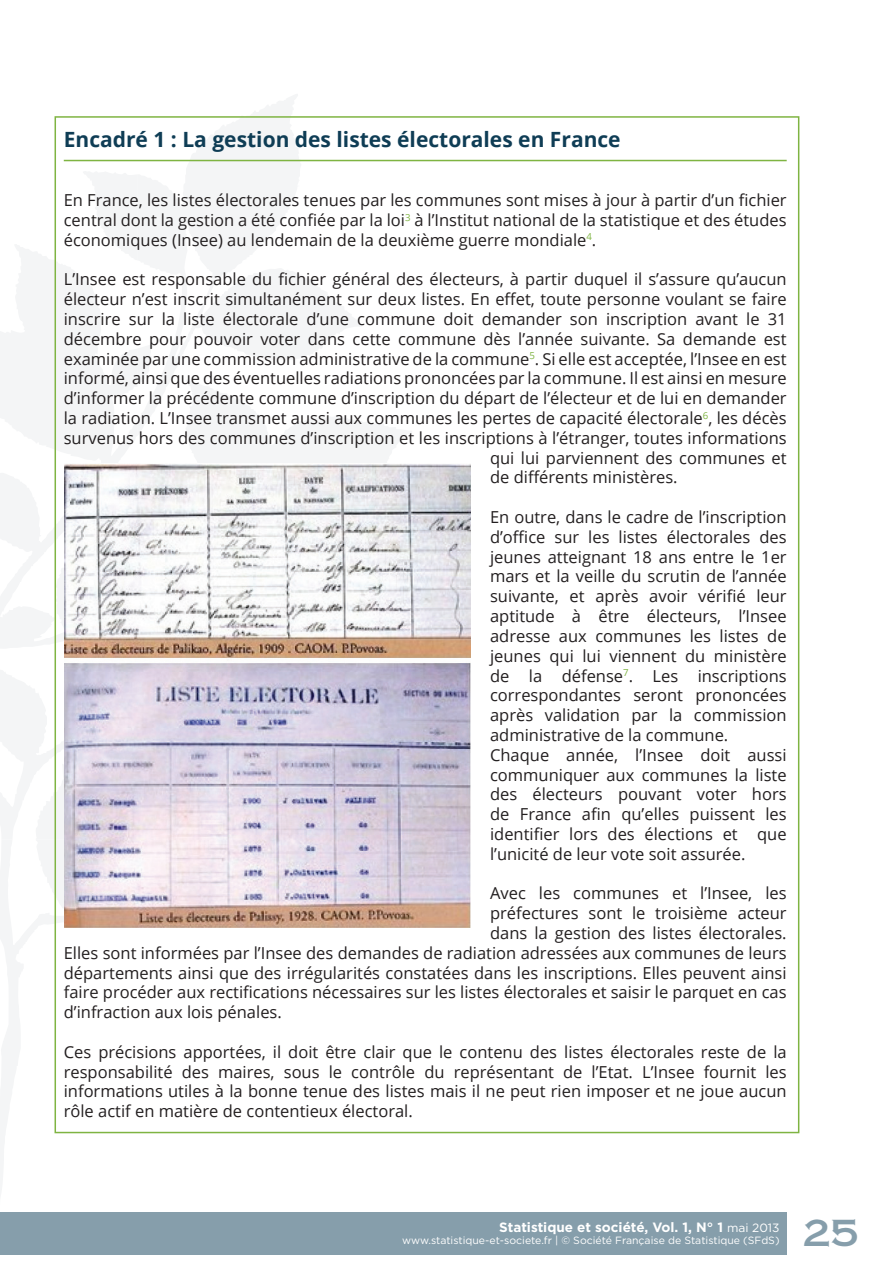
<style>
.page{position:relative;width:893px;height:1263px;background:#fff}
.page>*{position:absolute;margin:0;border:0;box-sizing:border-box;transform-origin:0 0}
.t1{font:36px "Copperplate Gothic Std 31 AB";color:#869eab}
.Title_14{font:700 21px "Open Sans";color:#0f3d55}
.Paragraph_Body{font:16.5px/19.8px "Open Sans";color:#231f20;text-align:justify}
.t2{font:700 13.5px "Gotham";color:#fff}
.t3{font:10.5px "Gotham";color:#fff}
.s1{font-weight:400;font-size:12px}
</style>
<div class="page">
<div style="left:0;top:1212px;width:787px;height:42px;background:#869eab"></div>
<svg style="left:54px;top:94px;width:358px;height:351px"></svg>
<svg style="left:0;top:171px;width:396px;height:668px"></svg>
<svg style="left:0;top:839px;width:138px;height:356px"></svg>
<hr style="left:64px;top:160px;width:723px;height:1px;background:#7fb442">
<img style="left:64px;top:463px;width:407px;height:465px">
<p class="Title_14" style="left:64px;top:124px;width:558px">Encadré 1 : La gestion des listes électorales en France</p>
<p class="Paragraph_Body" style="left:64px;top:190px;width:724px">En France, les listes électorales tenues par les communes sont mises à jour à partir d’un fichier central dont la gestion a été confiée par la loi<sup>3</sup> à l’Institut national de la statistique et des études économiques (Insee) au lendemain de la deuxième guerre mondiale<sup>4</sup>.</p>
<p class="Paragraph_Body" style="left:64px;top:269px;width:724px">L’Insee est responsable du fichier général des électeurs, à partir duquel il s’assure qu’aucun</p>
<p class="Paragraph_Body" style="left:64px;top:289px;width:724px">électeur n’est inscrit simultanément sur deux listes. En effet, toute personne voulant se faire</p>
<p class="Paragraph_Body" style="left:64px;top:309px;width:724px">inscrire sur la liste électorale d’une commune doit demander son inscription avant le 31</p>
<p class="Paragraph_Body" style="left:64px;top:329px;width:724px">décembre pour pouvoir voter dans cette commune dès l’année suivante. Sa demande est</p>
<p class="Paragraph_Body" style="left:64px;top:348px;width:724px">examinée par une commission administrative de la commune<sup>5</sup>. Si elle est acceptée, l’Insee en est</p>
<p class="Paragraph_Body" style="left:64px;top:368px;width:724px">informé, ainsi que des éventuelles radiations prononcées par la commune. Il est ainsi en mesure</p>
<p class="Paragraph_Body" style="left:64px;top:388px;width:724px">d’informer la précédente commune d’inscription du départ de l’électeur et de lui en demander</p>
<p class="Paragraph_Body" style="left:64px;top:408px;width:724px">la radiation. L’Insee transmet aussi aux communes les pertes de capacité électorale<sup>6</sup>, les décès</p>
<p class="Paragraph_Body" style="left:64px;top:428px;width:724px">survenus hors des communes d’inscription et les inscriptions à l’étranger, toutes informations</p>
<p class="Paragraph_Body" style="left:490px;top:447px;width:298px">qui lui parviennent des communes et</p>
<p class="Paragraph_Body" style="left:490px;top:467px;width:189px">de différents ministères.</p>
<p class="Paragraph_Body" style="left:490px;top:507px;width:298px">En outre, dans le cadre de l’inscription d’office sur les listes électorales des jeunes atteignant 18 ans entre le 1er mars et la veille du scrutin de l’année suivante, et après avoir vérifié leur aptitude à être électeurs, l’Insee adresse aux communes les listes de jeunes qui lui viennent du ministère de la défense<sup>7</sup>. Les inscriptions correspondantes seront prononcées après validation par la commission administrative de la commune.</p>
<p class="Paragraph_Body" style="left:490px;top:744px;width:298px">Chaque année, l’Insee doit aussi communiquer aux communes la liste des électeurs pouvant voter hors de France afin qu’elles puissent les identifier lors des élections et que l’unicité de leur vote soit assurée.</p>
<p class="Paragraph_Body" style="left:490px;top:883px;width:298px">Avec les communes et l’Insee, les</p>
<p class="Paragraph_Body" style="left:490px;top:903px;width:298px">préfectures sont le troisième acteur</p>
<p class="Paragraph_Body" style="left:490px;top:923px;width:298px">dans la gestion des listes électorales.</p>
<p class="Paragraph_Body" style="left:64px;top:942px;width:724px">Elles sont informées par l’Insee des demandes de radiation adressées aux communes de leurs</p>
<p class="Paragraph_Body" style="left:64px;top:962px;width:724px">départements ainsi que des irrégularités constatées dans les inscriptions. Elles peuvent ainsi</p>
<p class="Paragraph_Body" style="left:64px;top:982px;width:724px">faire procéder aux rectifications nécessaires sur les listes électorales et saisir le parquet en cas</p>
<p class="Paragraph_Body" style="left:64px;top:1002px;width:220px">d’infraction aux lois pénales.</p>
<p class="Paragraph_Body" style="left:64px;top:1041px;width:724px">Ces précisions apportées, il doit être clair que le contenu des listes électorales reste de la responsabilité des maires, sous le contrôle du représentant de l’Etat. L’Insee fournit les informations utiles à la bonne tenue des listes mais il ne peut rien imposer et ne joue aucun rôle actif en matière de contentieux électoral.</p>
<p class="t2" style="left:499px;top:1218px;width:282px">Statistique et société, Vol. 1, N° 1 <span class="s1">mai 2013</span></p>
<p class="t3" style="left:402px;top:1234px;width:379px">www.statistique-et-societe.fr | © Société Française de Statistique (SFdS)</p>
<h1 class="t1" style="left:803px;top:1212px;width:58px">25</h1>
</div>
